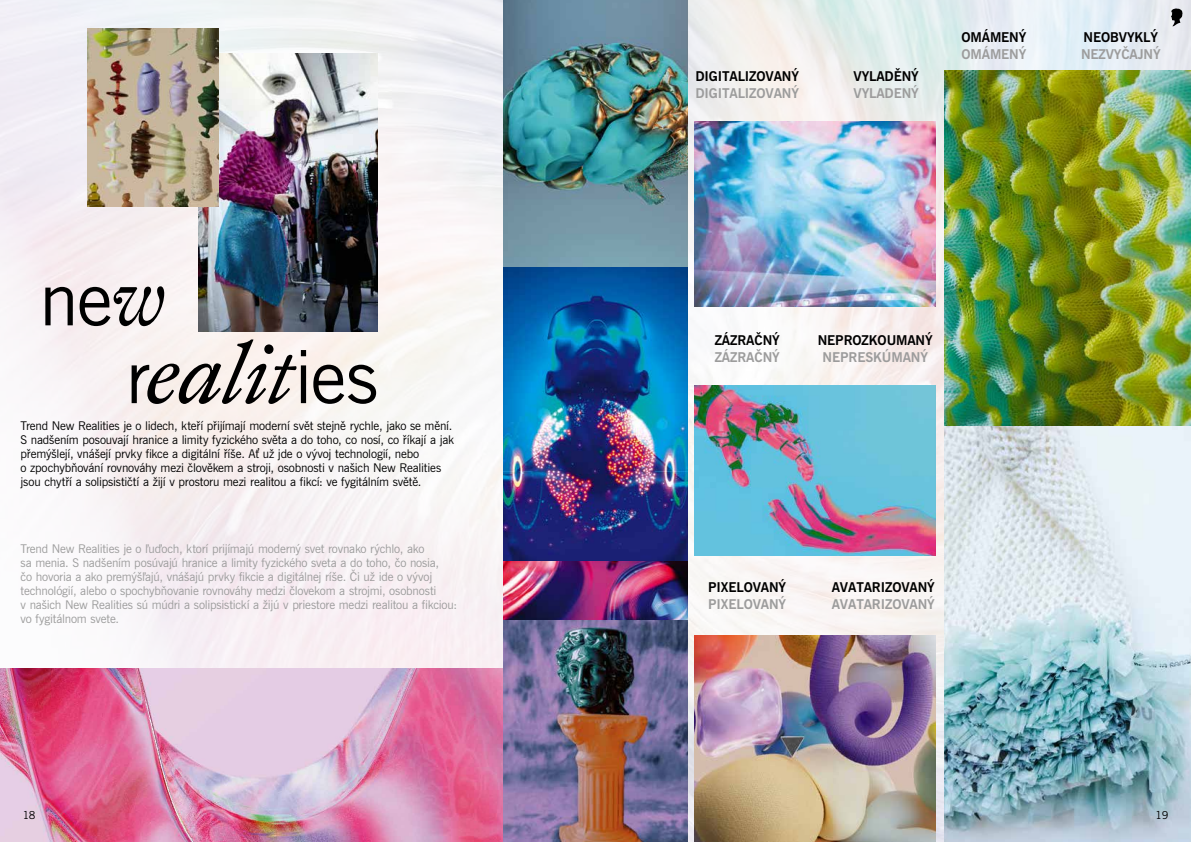
<style>
.page{position:relative;width:1191px;height:842px;background:#fff}
.page>*{position:absolute;margin:0;border:0;box-sizing:border-box;transform-origin:0 0}
.t1{font:700 13.5px "News Gothic";letter-spacing:-.01em;color:#000}
.t2{font:700 13.5px "News Gothic";letter-spacing:-.01em;color:#9c9c9c}
.t3{font:12px/14px "News Gothic";letter-spacing:-.015em;color:#9c9c9c}
.t4{font:12px/14px "News Gothic";letter-spacing:-.015em;color:#000}
.t5{font:11px "News Gothic";color:#000}
</style>
<div class="page">
<img style="left:0;top:0;width:503px;height:668px">
<img style="left:198px;top:54px;width:179px;height:278px">
<img style="left:503px;top:0;width:84px;height:668px">
<svg style="left:45px;top:287px;width:28px;height:38px"></svg>
<svg style="left:80px;top:286px;width:84px;height:40px"></svg>
<svg style="left:132px;top:339px;width:174px;height:65px"></svg>
<svg style="left:313px;top:365px;width:63px;height:39px"></svg>
<img style="left:0;top:668px;width:587px;height:174px">
<img style="left:88px;top:28px;width:130px;height:179px">
<img style="left:687px;top:0;width:504px;height:842px">
<img style="left:694px;top:635px;width:241px;height:207px">
<img style="left:944px;top:71px;width:247px;height:771px">
<img style="left:587px;top:0;width:100px;height:842px">
<img style="left:694px;top:386px;width:241px;height:170px">
<img style="left:587px;top:668px;width:8px;height:174px">
<img style="left:694px;top:122px;width:241px;height:184px">
<svg style="left:1171px;top:8px;width:11px;height:18px"></svg>
<p class="t4" style="left:21px;top:419px;width:435px">Trend New Realities je o lidech, kteří přijímají moderní svět stejně rychle, jako se mění.<br>S nadšením posouvají hranice a limity fyzického světa a do toho, co nosí, co říkají a jak přemýšlejí, vnášejí prvky fikce a digitální říše. Ať už jde o vývoj technologií, nebo<br>o zpochybňování rovnováhy mezi člověkem a stroji, osobnosti v našich New Realities jsou chytří a solipsističtí a žijí v prostoru mezi realitou a fikcí: ve fygitálním světě.</p>
<p class="t3" style="left:21px;top:542px;width:438px">Trend New Realities je o ľuďoch, ktorí prijímajú moderný svet rovnako rýchlo, ako<br>sa menia. S nadšením posúvajú hranice a limity fyzického sveta a do toho, čo nosia,<br>čo hovoria a ako premýšľajú, vnášajú prvky fikcie a digitálnej ríše. Či už ide o vývoj technológií, alebo o spochybňovanie rovnováhy medzi človekom a strojmi, osobnosti<br>v našich New Realities sú múdri a solipsistickí a žijú v priestore medzi realitou a fikciou: vo fygitálnom svete.</p>
<p class="t1" style="left:695px;top:68px;width:105px">DIGITALIZOVANÝ</p>
<p class="t2" style="left:695px;top:85px;width:105px">DIGITALIZOVANÝ</p>
<p class="t1" style="left:853px;top:68px;width:67px">VYLADĚNÝ</p>
<p class="t2" style="left:853px;top:85px;width:67px">VYLADENÝ</p>
<p class="t1" style="left:961px;top:28px;width:66px">OMÁMENÝ</p>
<p class="t2" style="left:961px;top:45px;width:66px">OMÁMENÝ</p>
<p class="t1" style="left:1083px;top:28px;width:76px">NEOBVYKLÝ</p>
<p class="t2" style="left:1081px;top:45px;width:81px">NEZVYČAJNÝ</p>
<p class="t1" style="left:714px;top:331px;width:67px">ZÁZRAČNÝ</p>
<p class="t1" style="left:818px;top:331px;width:116px">NEPROZKOUMANÝ</p>
<p class="t2" style="left:714px;top:348px;width:67px">ZÁZRAČNÝ</p>
<p class="t2" style="left:822px;top:348px;width:107px">NEPRESKÚMANÝ</p>
<p class="t1" style="left:708px;top:578px;width:79px">PIXELOVANÝ</p>
<p class="t1" style="left:831px;top:578px;width:105px">AVATARIZOVANÝ</p>
<p class="t2" style="left:708px;top:595px;width:79px">PIXELOVANÝ</p>
<p class="t2" style="left:831px;top:595px;width:105px">AVATARIZOVANÝ</p>
<p class="t5" style="left:23px;top:808px;width:14px">18</p>
<p class="t5" style="left:1155px;top:808px;width:14px">19</p>
</div>
